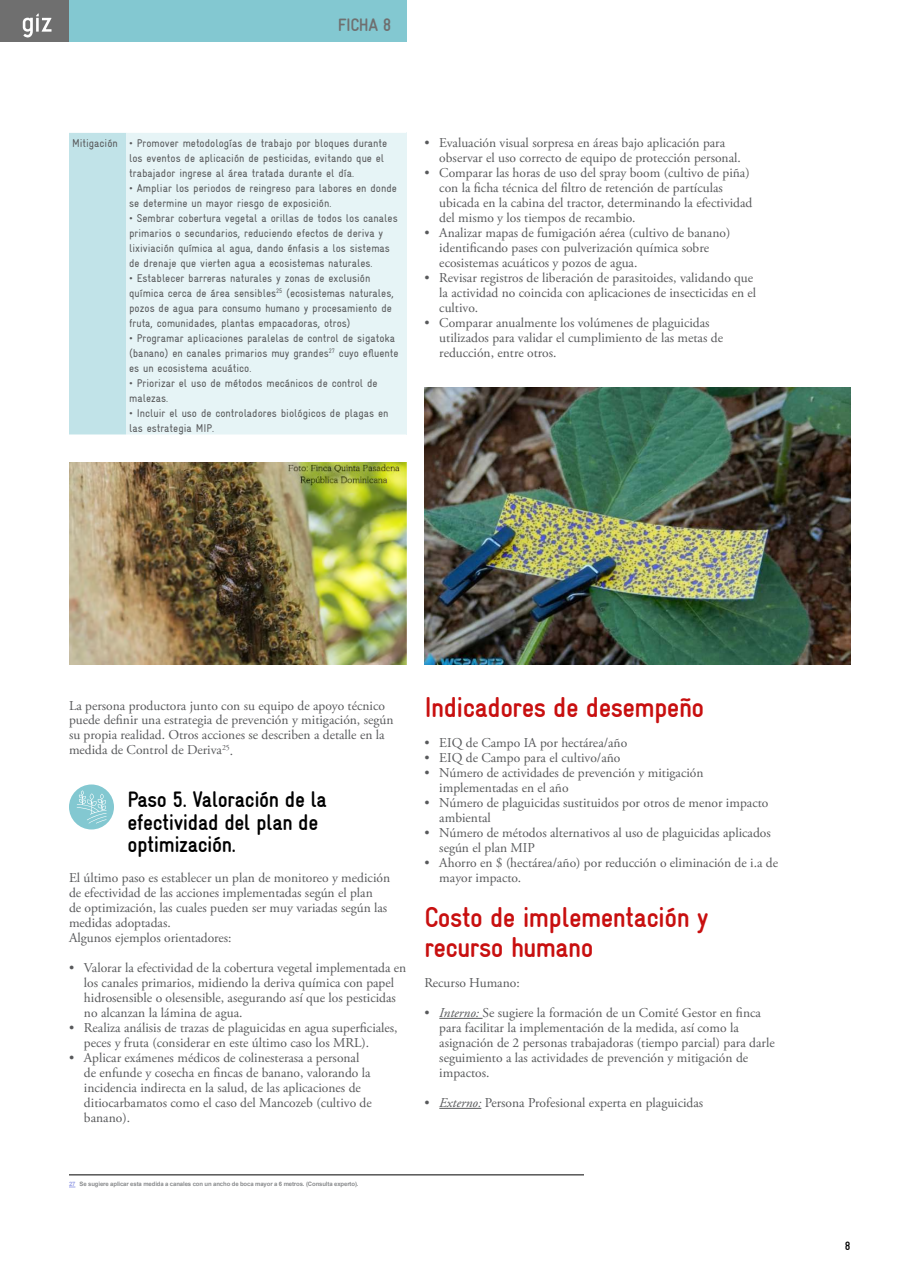
<style>
.page{position:relative;width:900px;height:1275px;background:#fff}
.page>*{position:absolute;margin:0;border:0;box-sizing:border-box;transform-origin:0 0}
.t1{font:700 condensed 28.5px/30px "GIZ Gravur TT";letter-spacing:-.02em;color:#c80f0f}
.t2{font:700 condensed 22.5px/22.5px "GIZ Gravur TT";letter-spacing:-.02em;color:#000}
.t3{font:700 condensed 18px "GIZ Gravur TT";letter-spacing:-.02em;color:#6f6f6f}
.t4{font:13.5px/15px "Adobe Garamond Pro";color:#58595b}
.t5{font:700 condensed 12px "GIZ Gravur TT";color:#000}
.t6{font:condensed 11.25px/15px "GIZ Gravur TT";color:#58595b}
.t7{font:700 6px "Arial";letter-spacing:-.02em;color:#8a8c8e}
.s1{font-style:italic}
.s2{color:#9ea5e8}
</style>
<div class="page">
<div style="left:0;top:0;width:337px;height:42px;background:#6f6f6f"></div>
<div style="left:69px;top:0;width:337px;height:42px;background:#83c8d1"></div>
<svg style="left:23px;top:13px;width:29px;height:25px"></svg>
<hr style="left:69px;top:1175px;width:515px;height:1px;background:#000">
<div style="left:69px;top:132px;width:57px;height:303px;background:#c1e3e8"></div>
<div style="left:126px;top:132px;width:280px;height:303px;background:#e6f4f6"></div>
<hr style="left:69px;top:132px;width:57px;height:1px;background:#fff">
<hr style="left:126px;top:132px;width:280px;height:1px;background:#fff">
<img style="left:69px;top:462px;width:337px;height:202px">
<img style="left:424px;top:387px;width:426px;height:278px">
<div style="left:69px;top:784px;width:45px;height:46px;background:#83c8d1;border-radius:50%"></div>
<svg style="left:77px;top:790px;width:30px;height:34px"></svg>
<hr style="left:439px;top:1018px;width:44px;height:1px;background:#58595b">
<hr style="left:439px;top:1108px;width:42px;height:1px;background:#58595b">
<h3 class="t3" style="left:338px;top:15px;width:55px">FICHA 8</h3>
<p class="t6" style="left:129px;top:136px;width:260px;text-indent:-57px">Mitigación • Promover metodologías de trabajo por bloques durante los eventos de aplicación de pesticidas, evitando que el trabajador ingrese al área tratada durante el día.</p>
<p class="t6" style="left:129px;top:181px;width:269px">• Ampliar los periodos de reingreso para labores en donde se determine un mayor riesgo de exposición.</p>
<p class="t6" style="left:129px;top:211px;width:270px">• Sembrar cobertura vegetal a orillas de todos los canales primarios o secundarios, reduciendo efectos de deriva y lixiviación química al agua, dando énfasis a los sistemas de drenaje que vierten agua a ecosistemas naturales.</p>
<p class="t6" style="left:129px;top:271px;width:266px">• Establecer barreras naturales y zonas de exclusión química cerca de área sensibles<sup>25</sup> (ecosistemas naturales, pozos de agua para consumo humano y procesamiento de fruta, comunidades, plantas empacadoras, otros)</p>
<p class="t6" style="left:129px;top:331px;width:271px">• Programar aplicaciones paralelas de control de sigatoka (banano) en canales primarios muy grandes<sup>27</sup> cuyo efluente es un ecosistema acuático.</p>
<p class="t6" style="left:129px;top:376px;width:250px">• Priorizar el uso de métodos mecánicos de control de malezas.</p>
<p class="t6" style="left:129px;top:406px;width:261px">• Incluir el uso de controladores biológicos de plagas en las estrategia MIP.</p>
<p class="t4" style="left:439px;top:136px;width:303px;text-indent:-15px">• Evaluación visual sorpresa en áreas bajo aplicación para observar el uso correcto de equipo de protección personal.</p>
<p class="t4" style="left:439px;top:166px;width:315px;text-indent:-15px">• Comparar las horas de uso del spray boom (cultivo de piña) con la ficha técnica del filtro de retención de partículas ubicada en la cabina del tractor, determinando la efectividad del mismo y los tiempos de recambio.</p>
<p class="t4" style="left:439px;top:226px;width:293px;text-indent:-15px">• Analizar mapas de fumigación aérea (cultivo de banano) identificando pases con pulverización química sobre ecosistemas acuáticos y pozos de agua.</p>
<p class="t4" style="left:439px;top:271px;width:318px;text-indent:-15px">• Revisar registros de liberación de parasitoides, validando que la actividad no coincida con aplicaciones de insecticidas en el cultivo.</p>
<p class="t4" style="left:439px;top:316px;width:285px;text-indent:-15px">• Comparar anualmente los volúmenes de plaguicidas utilizados para validar el cumplimiento de las metas de reducción, entre otros.</p>
<p class="t4" style="left:69px;top:698px;width:326px">La persona productora junto con su equipo de apoyo técnico puede definir una estrategia de prevención y mitigación, según su propia realidad. Otros acciones se describen a detalle en la medida de Control de Deriva<sup>25</sup>.</p>
<h2 class="t2" style="left:128px;top:788px;width:201px">Paso 5. Valoración de la efectividad del plan de optimización.</h2>
<p class="t4" style="left:69px;top:871px;width:323px">El último paso es establecer un plan de monitoreo y medición de efectividad de las acciones implementadas según el plan<br>de optimización, las cuales pueden ser muy variadas según las medidas adoptadas.<br>Algunos ejemplos orientadores:</p>
<p class="t4" style="left:84px;top:961px;width:324px;text-indent:-15px">• Valorar la efectividad de la cobertura vegetal implementada en los canales primarios, midiendo la deriva química con papel hidrosensible o olesensible, asegurando así que los pesticidas no alcanzan la lámina de agua.</p>
<p class="t4" style="left:84px;top:1021px;width:315px;text-indent:-15px">• Realiza análisis de trazas de plaguicidas en agua superficiales, peces y fruta (considerar en este último caso los MRL).</p>
<p class="t4" style="left:84px;top:1051px;width:289px;text-indent:-15px">• Aplicar exámenes médicos de colinesterasa a personal de enfunde y cosecha en fincas de banano, valorando la incidencia indirecta en la salud, de las aplicaciones de ditiocarbamatos como el caso del Mancozeb (cultivo de banano).</p>
<h1 class="t1" style="left:424px;top:692px;width:281px">Indicadores de desempeño</h1>
<p class="t4" style="left:424px;top:736px;width:204px">• EIQ de Campo IA por hectárea/año</p>
<p class="t4" style="left:424px;top:751px;width:198px">• EIQ de Campo para el cultivo/año</p>
<p class="t4" style="left:439px;top:766px;width:266px;text-indent:-15px">• Número de actividades de prevención y mitigación implementadas en el año</p>
<p class="t4" style="left:439px;top:796px;width:331px;text-indent:-15px">• Número de plaguicidas sustituidos por otros de menor impacto ambiental</p>
<p class="t4" style="left:439px;top:826px;width:333px;text-indent:-15px">• Número de métodos alternativos al uso de plaguicidas aplicados según el plan MIP</p>
<p class="t4" style="left:439px;top:856px;width:340px;text-indent:-15px">• Ahorro en $ (hectárea/año) por reducción o eliminación de i.a de mayor impacto.</p>
<h1 class="t1" style="left:424px;top:902px;width:286px">Costo de implementación y recurso humano</h1>
<p class="t4" style="left:424px;top:976px;width:97px">Recurso Humano:</p>
<p class="t4" style="left:439px;top:1006px;width:337px;text-indent:-15px">• <span class="s1">Interno:</span> Se sugiere la formación de un Comité Gestor en finca para facilitar la implementación de la medida, así como la asignación de 2 personas trabajadoras (tiempo parcial) para darle seguimiento a las actividades de prevención y mitigación de impactos.</p>
<p class="t4" style="left:424px;top:1096px;width:280px">• <span class="s1">Externo:</span> Persona Profesional experta en plaguicidas</p>
<p class="t7" style="left:69px;top:1180px;width:291px"><span class="s2">27</span> Se sugiere aplicar esta medida a canales con un ancho de boca mayor a 6 metros. (Consulta experto).</p>
<p class="t5" style="left:845px;top:1239px;width:7px">8</p>
</div>
